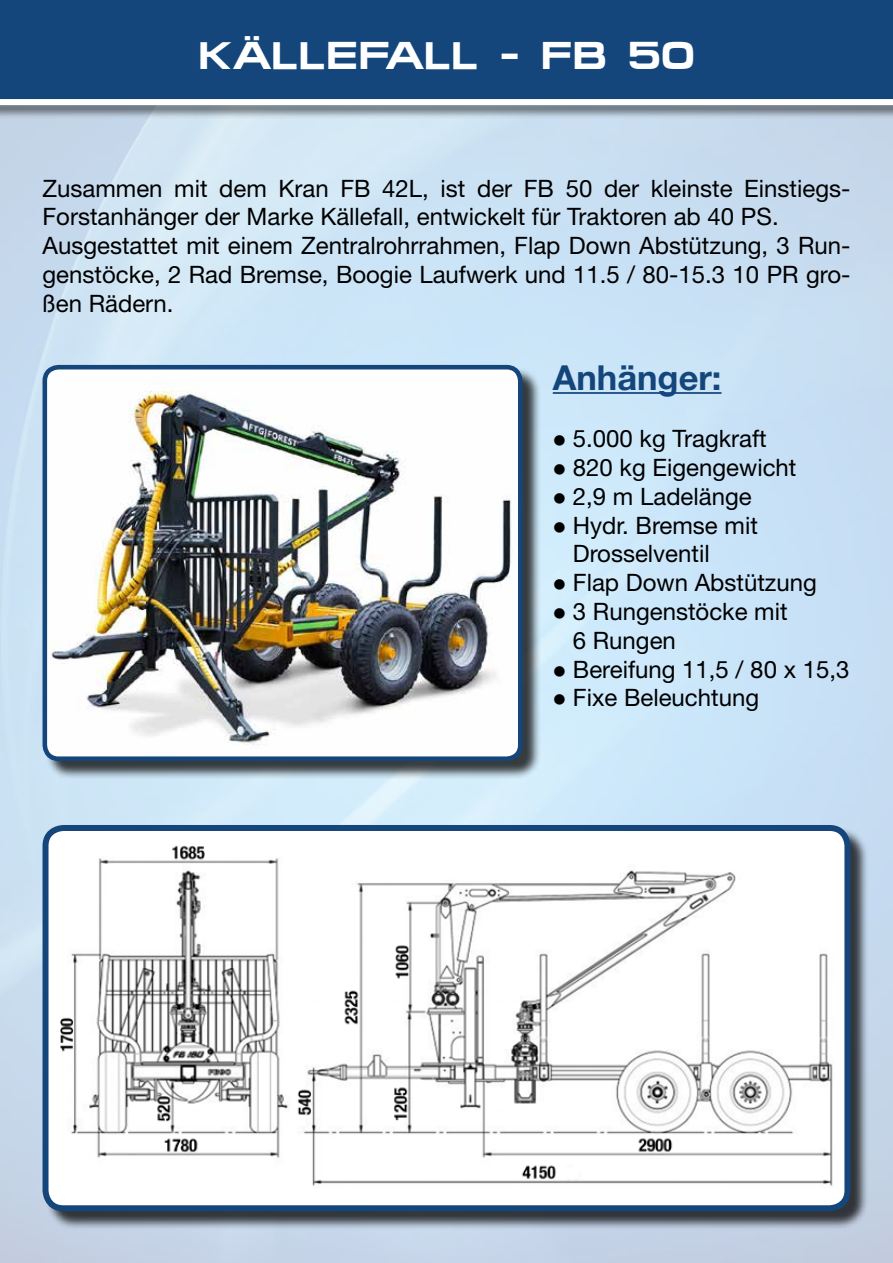
<style>
.page{position:relative;width:893px;height:1263px;background:#fff}
.page>*{position:absolute;margin:0;border:0;box-sizing:border-box;transform-origin:0 0}
.t1{font:700 39px "Micro Extend FLF";color:#fff}
.t2{font:700 34.5px "Helvetica Neue LT Std";color:#14467c}
.t3{font:24px/28.8px "Helvetica Neue LT Std";color:#000}
</style>
<div class="page">
<div style="left:0;top:0;width:893px;height:102px;background:#14467c"></div>
<div style="left:45px;top:367px;width:496px;height:413px;background:#000;opacity:.75"></div>
<img style="left:45px;top:367px;width:475px;height:392px">
<div style="left:43px;top:365px;width:480px;height:396px;border:5px solid #14467c;border-radius:14px"></div>
<div style="left:45px;top:827px;width:824px;height:403px;background:#000;opacity:.75"></div>
<div style="left:46px;top:828px;width:801px;height:380px;background:#fff;border-radius:18px"></div>
<img style="left:61px;top:845px;width:772px;height:341px">
<div style="left:43px;top:825px;width:807px;height:386px;border:6px solid #14467c;border-radius:18px"></div>
<hr style="left:553px;top:392px;width:168px;height:2px;background:#14467c">
<div style="left:0;top:97px;width:893px;height:22px;background:#000;opacity:.75"></div>
<div style="left:0;top:99px;width:893px;height:6px;background:#fff"></div>
<h1 class="t1" style="left:198px;top:33px;width:498px">KÄLLEFALL - FB 50</h1>
<p class="t3" style="left:43px;top:173px;width:809px">Zusammen mit dem Kran FB 42L, ist der FB 50 der kleinste Einstiegs-Forstanhänger der Marke Källefall, entwickelt für Traktoren ab 40 PS.<br>Ausgestattet mit einem Zentralrohrrahmen, Flap Down Abstützung, 3 Run&shy;genstöcke, 2 Rad Bremse, Boogie Laufwerk und 11.5 / 80-15.3 10 PR gro&shy;ßen Rädern.</p>
<h2 class="t2" style="left:553px;top:356px;width:170px">Anhänger:</h2>
<p class="t3" style="left:553px;top:424px;width:215px">● 5.000 kg Tragkraft</p>
<p class="t3" style="left:553px;top:453px;width:245px">● 820 kg Eigengewicht</p>
<p class="t3" style="left:553px;top:481px;width:200px">● 2,9 m Ladelänge</p>
<p class="t3" style="left:573px;top:510px;width:187px;text-indent:-20px">● Hydr. Bremse mit<br>Drosselventil</p>
<p class="t3" style="left:553px;top:568px;width:266px">● Flap Down Abstützung</p>
<p class="t3" style="left:573px;top:597px;width:216px;text-indent:-20px">● 3 Rungenstöcke mit<br>6 Rungen</p>
<p class="t3" style="left:553px;top:654px;width:298px">● Bereifung 11,5 / 80 x 15,3</p>
<p class="t3" style="left:553px;top:683px;width:208px">● Fixe Beleuchtung</p>
</div>
